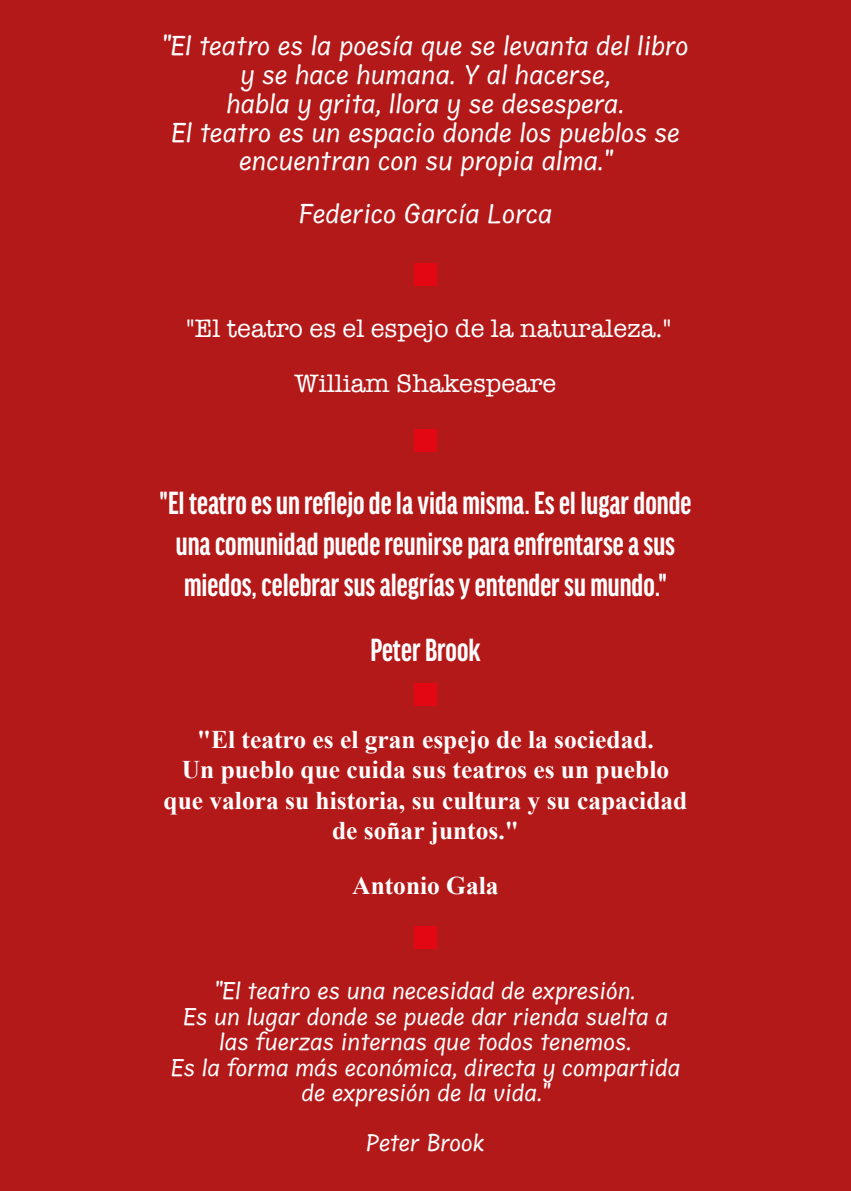
<style>
.page{position:relative;width:851px;height:1191px;background:#fff}
.page>*{position:absolute;margin:0;border:0;box-sizing:border-box;transform-origin:0 0}
.t1{font:700 extra-condensed 34.2px/41px "Good Headline Pro";color:#fff;text-align:center}
.t2{font:26px/55.2px "American Typewriter";color:#fff;text-align:center}
.t3{font:700 25.4px/30.6px "Times New Roman";color:#fff;text-align:center}
.t4{font:24px/28.8px "Annai MN";color:#fff;text-align:center}
.t5{font:21.2px/25.6px "Annai MN";color:#fff;text-align:center}
</style>
<div class="page">
<div style="left:0;top:0;width:850px;height:1191px;background:#b41919"></div>
<div style="left:414px;top:263px;width:23px;height:23px;background:#e30613"></div>
<div style="left:414px;top:429px;width:23px;height:23px;background:#e30613"></div>
<div style="left:414px;top:683px;width:23px;height:22px;background:#e30613"></div>
<div style="left:414px;top:926px;width:23px;height:23px;background:#e30613"></div>
<p class="t4" style="left:162px;top:33px;width:527px">"El teatro es la poesía que se levanta del libro y se hace humana. Y al hacerse,<br>habla y grita, llora y se desespera.<br>El teatro es un espacio donde los pueblos se encuentran con su propia alma."</p>
<p class="t4" style="left:298px;top:200px;width:255px">Federico García Lorca</p>
<p class="t2" style="left:186px;top:300px;width:486px">"El teatro es el espejo de la naturaleza."<br>William Shakespeare</p>
<h1 class="t1" style="left:159px;top:482px;width:533px">"El teatro es un reflejo de la vida misma. Es el lugar donde una comunidad puede reunirse para enfrentarse a sus miedos, celebrar sus alegrías y entender su mundo."</h1>
<h1 class="t1" style="left:370px;top:629px;width:112px">Peter Brook</h1>
<p class="t3" style="left:163px;top:723px;width:525px">"El teatro es el gran espejo de la sociedad.<br>Un pueblo que cuida sus teatros es un pueblo que valora su historia, su cultura y su capacidad de soñar juntos."</p>
<p class="t3" style="left:352px;top:869px;width:148px">Antonio Gala</p>
<p class="t5" style="left:170px;top:979px;width:511px">"El teatro es una necesidad de expresión.<br>Es un lugar donde se puede dar rienda suelta a las fuerzas internas que todos tenemos.<br>Es la forma más económica, directa y compartida de expresión de la vida."</p>
<p class="t5" style="left:366px;top:1130px;width:121px">Peter Brook</p>
</div>
